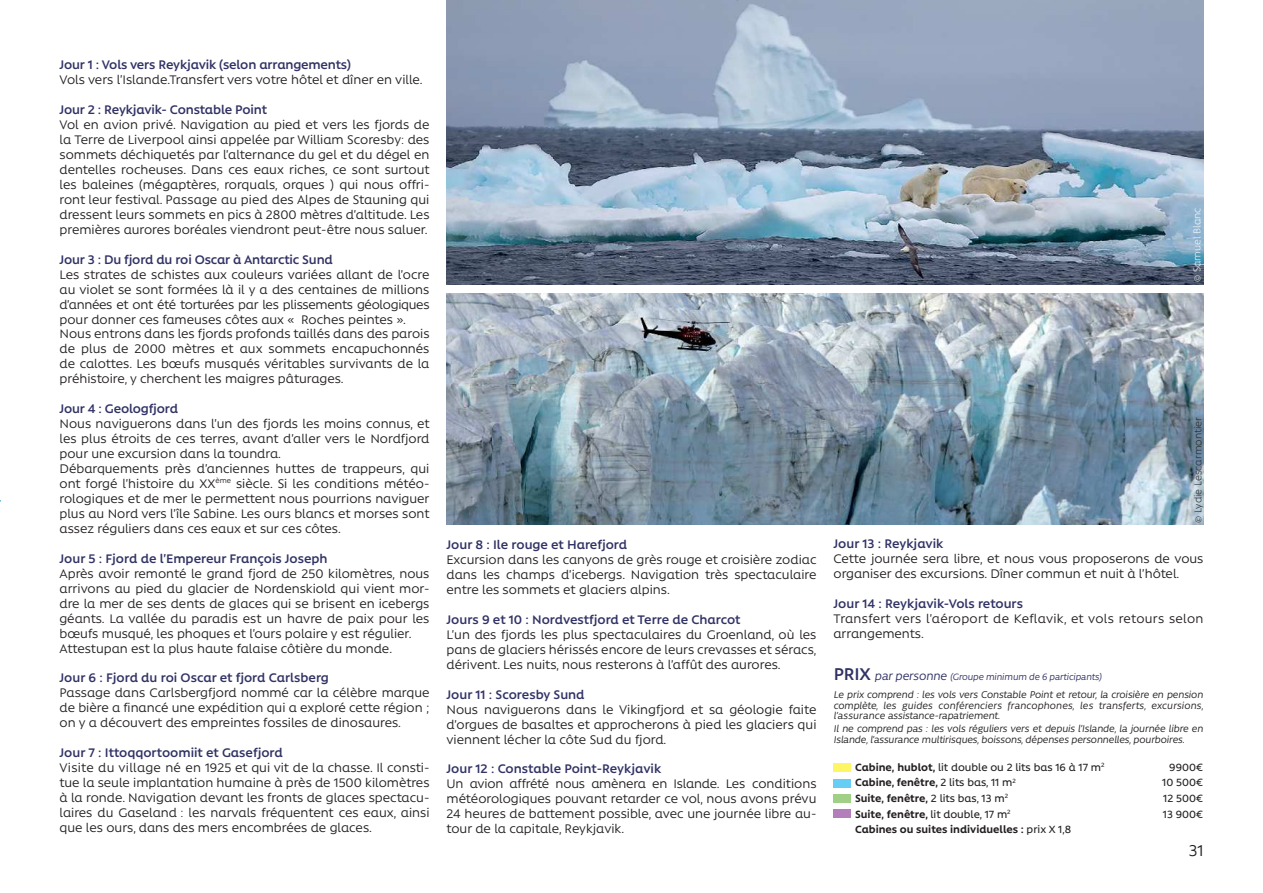
<style>
.page{position:relative;width:1263px;height:893px;background:#fff}
.page>*{position:absolute;margin:0;border:0;box-sizing:border-box;transform-origin:0 0}
.t1{font:18px "Rawson Alt";color:#231f20}
.t2{font:14.25px/15px "Rawson Alt";color:#231f20;text-align:justify}
.t3{font:600 14.25px "Rawson Alt";letter-spacing:-.005em;color:#313265}
.t4{font:700 12px "Rawson Alt";color:#231f20}
.t5{font:500 12px "Rawson Alt";color:#231f20}
.t6{font:italic 11.25px/10.5px "Rawson Alt";letter-spacing:-.01em;color:#231f20;text-align:justify}
.t7{font:300 11.25px "Rawson Alt";color:#231f20}
.t8{font:300 11.25px "Rawson Alt";color:#fff}
.t9{font:italic 10.5px "Rawson Alt";letter-spacing:-.01em;color:#313265}
.s1{font-weight:600;font-style:normal;font-size:19.5px}
.s2{font-size:13.5px}
.s3{font-weight:700}
.s4{font-weight:500}
</style>
<div class="page">
<img style="left:446px;top:0;width:757px;height:285px">
<img style="left:446px;top:294px;width:757px;height:231px">
<div style="left:833px;top:809px;width:17px;height:9px;background:#b47ebc"></div>
<div style="left:833px;top:794px;width:17px;height:9px;background:#a0d086"></div>
<div style="left:833px;top:779px;width:17px;height:9px;background:#66cef5"></div>
<div style="left:833px;top:763px;width:17px;height:9px;background:#fff666"></div>
<p class="t3" style="left:60px;top:57px;width:293px">Jour 1 : Vols vers Reykjavik (selon arrangements)</p>
<p class="t2" style="left:60px;top:72px;width:365px">Vols vers l’Islande.Transfert vers votre hôtel et dîner en ville.</p>
<p class="t3" style="left:60px;top:102px;width:209px">Jour 2 : Reykjavik- Constable Point</p>
<p class="t2" style="left:60px;top:117px;width:371px">Vol en avion privé. Navigation au pied et vers les fjords de la Terre de Liverpool ainsi appelée par William Scoresby: des sommets déchiquetés par l’alternance du gel et du dégel en dentelles rocheuses. Dans ces eaux riches, ce sont surtout les baleines (mégaptères, rorquals, orques ) qui nous offri&shy;ront leur festival. Passage au pied des Alpes de Stauning qui dressent leurs sommets en pics à 2800 mètres d’altitude. Les premières aurores boréales viendront peut-être nous saluer.</p>
<p class="t3" style="left:60px;top:252px;width:275px">Jour 3 : Du fjord du roi Oscar à Antarctic Sund</p>
<p class="t2" style="left:60px;top:267px;width:371px;text-align:left">Les strates de schistes aux couleurs variées allant de l’ocre au violet se sont formées là il y a des centaines de millions d’années et ont été torturées par les plissements géologiques pour donner ces fameuses côtes aux « Roches peintes ».<br>Nous entrons dans les fjords profonds taillés dans des parois de plus de 2000 mètres et aux sommets encapuchonnés de calottes. Les bœufs musqués véritables survivants de la préhistoire, y cherchent les maigres pâturages.</p>
<p class="t3" style="left:60px;top:401px;width:120px">Jour 4 : Geologfjord</p>
<p class="t2" style="left:60px;top:416px;width:371px;text-align:left">Nous naviguerons dans l’un des fjords les moins connus, et les plus étroits de ces terres, avant d’aller vers le Nordfjord pour une excursion dans la toundra.<br>Débarquements près d’anciennes huttes de trappeurs, qui ont forgé l’histoire du XX<sup>ème</sup> siècle. Si les conditions météo&shy;rologiques et de mer le permettent nous pourrions naviguer plus au Nord vers l’île Sabine. Les ours blancs et morses sont assez réguliers dans ces eaux et sur ces côtes.</p>
<p class="t3" style="left:60px;top:551px;width:270px">Jour 5 : Fjord de l’Empereur François Joseph</p>
<p class="t2" style="left:60px;top:566px;width:371px;text-align:left">Après avoir remonté le grand fjord de 250 kilomètres, nous arrivons au pied du glacier de Nordenskiold qui vient mor&shy;dre la mer de ses dents de glaces qui se brisent en icebergs géants. La vallée du paradis est un havre de paix pour les bœufs musqué, les phoques et l’ours polaire y est régulier.<br>Attestupan est la plus haute falaise côtière du monde.</p>
<p class="t3" style="left:60px;top:670px;width:271px">Jour 6 : Fjord du roi Oscar et fjord Carlsberg</p>
<p class="t2" style="left:60px;top:686px;width:371px">Passage dans Carlsbergfjord nommé car la célèbre marque de bière a financé une expédition qui a exploré cette région ; on y a découvert des empreintes fossiles de dinosaures.</p>
<p class="t3" style="left:60px;top:745px;width:225px">Jour 7 : Ittoqqortoomiit et Gasefjord</p>
<p class="t2" style="left:60px;top:760px;width:371px">Visite du village né en 1925 et qui vit de la chasse. Il consti&shy;tue la seule implantation humaine à près de 1500 kilomètres à la ronde. Navigation devant les fronts de glaces spectacu&shy;laires du Gaseland : les narvals fréquentent ces eaux, ainsi que les ours, dans des mers encombrées de glaces.</p>
<p class="t3" style="left:446px;top:537px;width:182px">Jour 8 : Ile rouge et Harefjord</p>
<p class="t2" style="left:446px;top:552px;width:371px">Excursion dans les canyons de grès rouge et croisière zodiac dans les champs d’icebergs. Navigation très spectaculaire entre les sommets et glaciers alpins.</p>
<p class="t3" style="left:446px;top:612px;width:296px">Jours 9 et 10 : Nordvestfjord et Terre de Charcot</p>
<p class="t2" style="left:446px;top:627px;width:371px">L’un des fjords les plus spectaculaires du Groenland, où les pans de glaciers hérissés encore de leurs crevasses et séracs, dérivent. Les nuits, nous resterons à l’affût des aurores.</p>
<p class="t3" style="left:446px;top:687px;width:140px">Jour 11 : Scoresby Sund</p>
<p class="t2" style="left:446px;top:702px;width:371px">Nous naviguerons dans le Vikingfjord et sa géologie faite d’orgues de basaltes et approcherons à pied les glaciers qui viennent lécher la côte Sud du fjord.</p>
<p class="t3" style="left:446px;top:761px;width:216px">Jour 12 : Constable Point-Reykjavik</p>
<p class="t2" style="left:446px;top:777px;width:371px">Un avion affrété nous amènera en Islande. Les conditions météorologiques pouvant retarder ce vol, nous avons prévu 24 heures de battement possible, avec une journée libre au&shy;tour de la capitale, Reykjavik.</p>
<p class="t8" style="left:1191px;top:282px;width:76px;rotate:-90deg">© Samuel Blanc</p>
<p class="t7" style="left:1192px;top:523px;width:107px;rotate:-90deg">© Lydie Lescarmontier</p>
<p class="t3" style="left:833px;top:536px;width:112px">Jour 13 : Reykjavik</p>
<p class="t2" style="left:833px;top:552px;width:371px">Cette journée sera libre, et nous vous proposerons de vous organiser des excursions. Dîner commun et nuit à l’hôtel.</p>
<p class="t3" style="left:833px;top:596px;width:191px">Jour 14 : Reykjavik-Vols retours</p>
<p class="t2" style="left:833px;top:611px;width:371px">Transfert vers l’aéroport de Keflavik, et vols retours selon arrangements.</p>
<p class="t9" style="left:834px;top:671px;width:270px"><span class="s1">PRIX</span> <span class="s2">par personne</span> (Groupe minimum de 6 participants)</p>
<p class="t6" style="left:834px;top:690px;width:371px">Le prix comprend : les vols vers Constable Point et retour, la croisière en pension complète, les guides conférenciers francophones, les transferts, excursions, l’assurance assistance-rapatriement.</p>
<p class="t6" style="left:834px;top:723px;width:371px">Il ne comprend pas : les vols réguliers vers et depuis l’Islande, la journée libre en<br>Islande, l’assurance multirisques, boissons, dépenses personnelles, pourboires.</p>
<p class="t5" style="left:855px;top:761px;width:251px"><span class="s3">Cabine, hublot,</span> lit double ou 2 lits bas 16 à 17 m<sup>2</sup></p>
<p class="t5" style="left:1169px;top:761px;width:36px">9900€</p>
<p class="t4" style="left:855px;top:776px;width:162px">Cabine, fenêtre, <span class="s4">2 lits bas, 11 m</span><sup>2</sup></p>
<p class="t5" style="left:1162px;top:776px;width:43px">10 500€</p>
<p class="t4" style="left:855px;top:792px;width:155px">Suite, fenêtre, <span class="s4">2 lits bas, 13 m</span><sup>2</sup></p>
<p class="t5" style="left:1163px;top:792px;width:42px">12 500€</p>
<p class="t4" style="left:855px;top:807px;width:157px">Suite, fenêtre, <span class="s4">lit double, 17 m</span><sup>2</sup></p>
<p class="t5" style="left:1163px;top:808px;width:42px">13 900€</p>
<p class="t4" style="left:855px;top:823px;width:218px">Cabines ou suites individuelles : <span class="s4">prix X 1,8</span></p>
<p class="t1" style="left:1189px;top:842px;width:16px">31</p>
</div>
